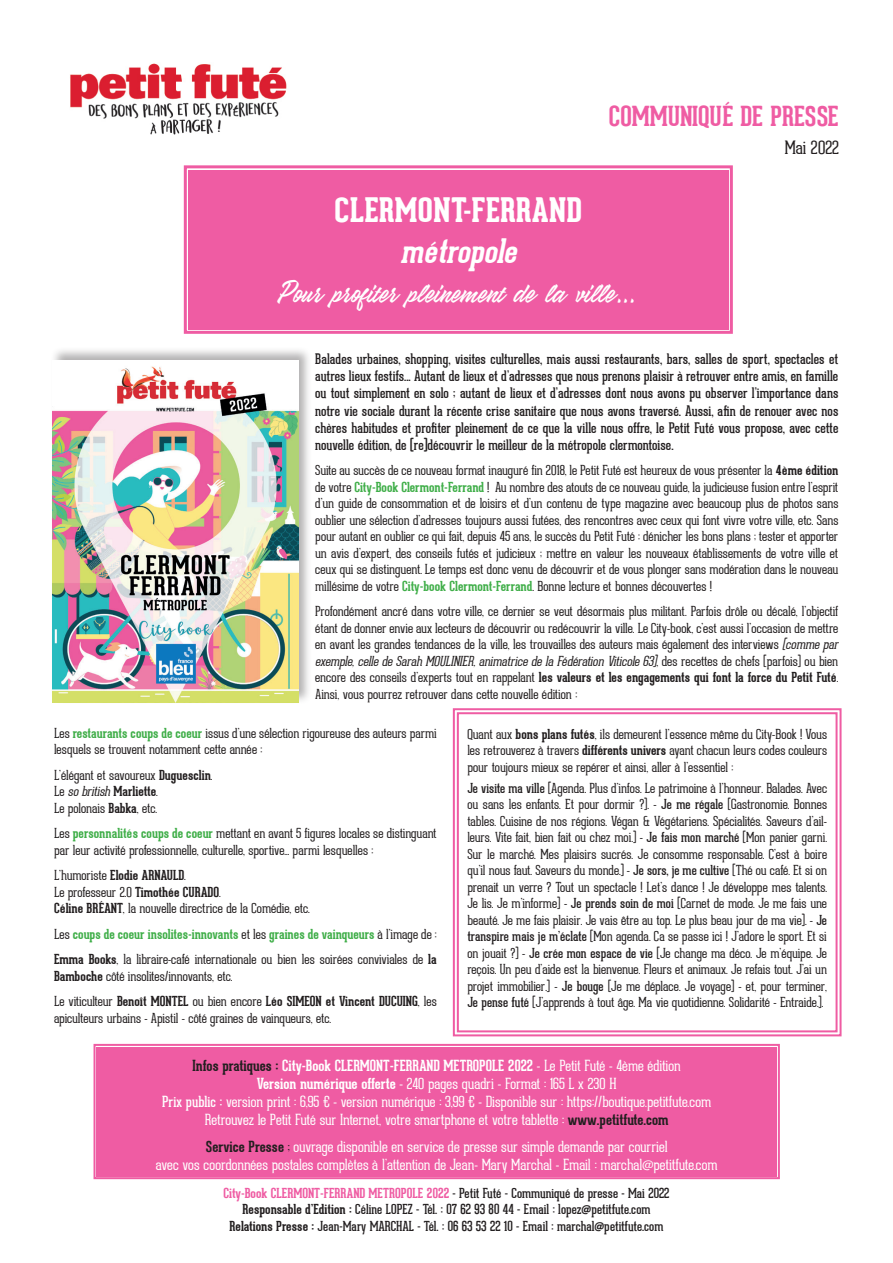
<style>
.page{position:relative;width:893px;height:1263px;background:#fff}
.page>*{position:absolute;margin:0;border:0;box-sizing:border-box;transform-origin:0 0}
.t1{font:800 33px "Geared Slab";color:#fff}
.t2{font:italic 700 33px "Geared Slab";color:#fff}
.t3{font:30px "Good Hood";color:#fff}
.t4{font:700 27px "Geared Slab";color:#ef5ca3}
.t5{font:100 18px "Geared Slab";color:#231f20}
.t6{font:100 15px/18px "Geared Slab";letter-spacing:-.005em;color:#fff;text-align:center}
.t7{font:14.25px/17.1px "Geared Slab";color:#231f20;text-align:justify}
.t8{font:100 13.5px/16.5px "Geared Slab";letter-spacing:-.005em;color:#231f20}
.t9{font:13.5px/16.5px "Geared Slab";color:#231f20;text-align:center}
.s1{font-weight:700}
.s2{font-weight:700;color:#40ae49}
.s3{font-style:italic}
.s4{font-weight:400}
.s5{font-weight:700;color:#231f20}
.s6{color:#231f20}
.s7{font-weight:700;color:#ef5ca3}
</style>
<div class="page">
<img style="left:70px;top:63px;width:217px;height:72px">
<div style="left:50px;top:346px;width:262px;height:359px;background:#231f20;opacity:.35"></div>
<img style="left:52px;top:360px;width:246px;height:343px">
<div style="left:93px;top:1043px;width:687px;height:137px;background:#ef5ca3"></div>
<div style="left:98px;top:1048px;width:678px;height:127px;border:2px solid #ef5ca3"></div>
<svg style="left:452px;top:708px;width:390px;height:329px"></svg>
<div style="left:457px;top:712px;width:380px;height:320px;border:2px solid #ef5ca3"></div>
<div style="left:183px;top:165px;width:550px;height:169px;background:#ef5ca3"></div>
<div style="left:190px;top:171px;width:537px;height:157px;border:3px solid #ef5ca3"></div>
<h3 class="t4" style="left:609px;top:100px;width:231px">COMMUNIQUÉ DE PRESSE</h3>
<h3 class="t5" style="left:785px;top:137px;width:56px">Mai 2022</h3>
<h1 class="t1" style="left:334px;top:191px;width:250px">CLERMONT-FERRAND</h1>
<h1 class="t2" style="left:400px;top:230px;width:125px">métropole</h1>
<h2 class="t3" style="left:279px;top:275px;width:360px">Pour profiter pleinement de la ville...</h2>
<p class="t7" style="left:315px;top:351px;width:525px">Balades urbaines, shopping, visites culturelles, mais aussi restaurants, bars, salles de sport, spectacles et autres lieux festifs... Autant de lieux et d’adresses que nous prenons plaisir à retrouver entre amis, en famille ou tout simplement en solo ; autant de lieux et d’adresses dont nous avons pu observer l’importance dans notre vie sociale durant la récente crise sanitaire que nous avons traversé. Aussi, afin de renouer avec nos chères habitudes et profiter pleinement de ce que la ville nous offre, le Petit Futé vous propose, avec cette nouvelle édition, de (re)découvrir le meilleur de la métropole clermontoise.</p>
<p class="t8" style="left:315px;top:462px;width:525px;text-align:justify">Suite au succès de ce nouveau format inauguré fin 2018, le Petit Futé est heureux de vous présenter la <span class="s1">4ème édition </span>de votre <span class="s2">City-Book Clermont-Ferrand</span> ! Au nombre des atouts de ce nouveau guide, la judicieuse fusion entre l’esprit d’un guide de consommation et de loisirs et d’un contenu de type magazine avec beaucoup plus de photos sans oublier une sélection d’adresses toujours aussi futées, des rencontres avec ceux qui font vivre votre ville, etc. Sans pour autant en oublier ce qui fait, depuis 45 ans, le succès du Petit Futé : dénicher les bons plans ; tester et apporter un avis d’expert, des conseils futés et judicieux ; mettre en valeur les nouveaux établissements de votre ville et ceux qui se distinguent. Le temps est donc venu de découvrir et de vous plonger sans modération dans le nouveau millésime de votre <span class="s2">City-book Clermont-Ferrand</span>. Bonne lecture et bonnes découvertes !</p>
<p class="t8" style="left:315px;top:603px;width:528px">Profondément ancré dans votre ville, ce dernier se veut désormais plus militant. Parfois drôle ou décalé, l’objectif étant de donner envie aux lecteurs de découvrir ou redécouvrir la ville. Le City-book, c’est aussi l’occasion de mettre en avant les grandes tendances de la ville, les trouvailles des auteurs mais également des interviews <span class="s3">(commepar exemple,celledeSarah MOULINIER,animatricedelaFédération Viticole63)</span>, d e s r e c e t t e s d e c h e f s ( p a r f o i s ) o u b i e n encore des conseils d’experts tout en rappelant <span class="s1">les valeurs et les engagements qui font la force du Petit Futé</span>.<br>Ainsi, vous pourrez retrouver dans cette nouvelle édition :</p>
<p class="t8" style="left:54px;top:725px;width:384px">Les <span class="s2">restaurants coups de coeur</span> issus d’une sélection rigoureuse des auteurs parmi lesquels se trouvent notamment cette année :</p>
<p class="t8" style="left:54px;top:767px;width:160px">L’élégant et savoureux <span class="s1">Duguesclin</span>.<br>Le <span class="s3">sobritish</span><span class="s1">Marliette</span>.<br>Le polonais <span class="s1">Babka</span>, etc.</p>
<p class="t8" style="left:54px;top:826px;width:384px">Les <span class="s2">personnalités coups de coeur</span> mettant en avant 5 figures locales se distinguant par leur activité professionnelle, culturelle, sportive... parmi lesquelles :</p>
<p class="t8" style="left:54px;top:868px;width:257px">L’humoriste <span class="s1">Elodie ARNAULD</span>.<br>Le professeur 2.0 <span class="s1">Timothée CURADO</span>.<br><span class="s1">Céline BRÉANT</span>, la nouvelle directrice de la Comédie, etc.</p>
<p class="t8" style="left:54px;top:922px;width:384px;line-height:25.5px">Les <span class="s2">coups de coeur insolites-innovants</span> et les <span class="s2">graines de vainqueurs</span> à l’image de :<br><span class="s1">Emma Books</span>, la libraire-café internationale ou bien les soirées conviviales de <span class="s1">la</span></p>
<p class="t8" style="left:54px;top:964px;width:384px;line-height:25.5px"><span class="s1">Bamboche</span> côté insolites/innovants, etc.<br>Le viticulteur <span class="s1">Benoît MONTEL</span> ou bien encore <span class="s1">Léo SIMEON et Vincent DUCUING</span>, les</p>
<p class="t8" style="left:54px;top:1010px;width:279px">apiculteurs urbains - Apistil - côté graines de vainqueurs, etc.</p>
<p class="t8" style="left:467px;top:726px;width:361px;text-align:justify">Quant aux <span class="s1">bons plans futés</span>, ils demeurent l’essence même du City-Book ! Vous les retrouverez à travers <span class="s1">différents univers</span> ayant chacun leurs codes couleurs pour toujours mieux se repérer et ainsi, aller à l’essentiel :</p>
<p class="t8" style="left:467px;top:780px;width:361px;text-align:justify"><span class="s4">Je visite ma ville</span> (Agenda. Plus d’infos. Le patrimoine à l’honneur. Balades. Avec ou sans les enfants. Et pour dormir ?). - <span class="s4">Je me régale</span> (Gastronomie. Bonnes tables. Cuisine de nos régions. Végan &amp; Végétariens. Spécialités. Saveurs d’ail&shy;leurs. Vite fait, bien fait ou chez moi.) - <span class="s4">Je fais mon marché</span> (Mon panier garni.<br>Sur le marché. Mes plaisirs sucrés. Je consomme responsable. C’est à boire qu’il nous faut. Saveurs du monde.) - <span class="s4">Je sors, je me cultive</span> (Thé ou café. Et si on prenait un verre ? Tout un spectacle ! Let’s dance ! Je développe mes talents.<br>Je lis. Je m’informe) - <span class="s4">Je prends soin de moi</span> (Carnet de mode. Je me fais une beauté. Je me fais plaisir. Je vais être au top. Le plus beau jour de ma vie). - <span class="s4">Je transpire mais je m’éclate</span> (Mon agenda. Ca se passe ici ! J’adore le sport. Et si on jouait ?) - <span class="s4">Je crée mon espace de vie</span> (Je change ma déco. Je m’équipe. Je reçois. Un peu d’aide est la bienvenue. Fleurs et animaux. Je refais tout. J’ai un projet immobilier.) - <span class="s4">Je bouge</span> (Je me déplace. Je voyage) - et, pour terminer, <span class="s4">Je pense futé</span> (J’apprends à tout âge. Ma vie quotidienne. Solidarité - Entraide.).</p>
<p class="t6" style="left:162px;top:1057px;width:551px"><span class="s5">Infos pratiques :</span> <span class="s1">City-Book CLERMONT-FERRAND METROPOLE 2022</span> - Le Petit Futé - 4ème édition<br><span class="s1">Version numérique offerte</span> - 240 pages quadri - Format : 165 L x 230 H<br><span class="s4">Prix public :</span> version print : 6,95 € - version numérique : 3,99 € - Disponible sur : https://boutique.petitfute.com Retrouvez le Petit Futé sur Internet, votre smartphone et votre tablette : <span class="s5">www.petitfute.com</span></p>
<p class="t6" style="left:156px;top:1138px;width:564px"><span class="s5">Service Presse</span> <span class="s6">;</span> ouvrage disponible en service de presse sur simple demande par courriel<br>avec vos coordonnées postales complètes à l’attention de Jean- Mary Marchal - Email : marchal@petitfute.com</p>
<p class="t9" style="left:224px;top:1184px;width:447px"><span class="s7">City-Book CLERMONT-FERRAND METROPOLE 2022</span> - Petit Futé - Communiqué de presse - Mai 2022<br><span class="s1">Responsable d’Edition :</span> Céline LOPEZ - Tél. : 07 62 93 80 44 - Email : lopez@petitfute.com<br><span class="s1">Relations Presse :</span> Jean-Mary MARCHAL - Tél. : 06 63 53 22 10 - Email : marchal@petitfute.com</p>
</div>
